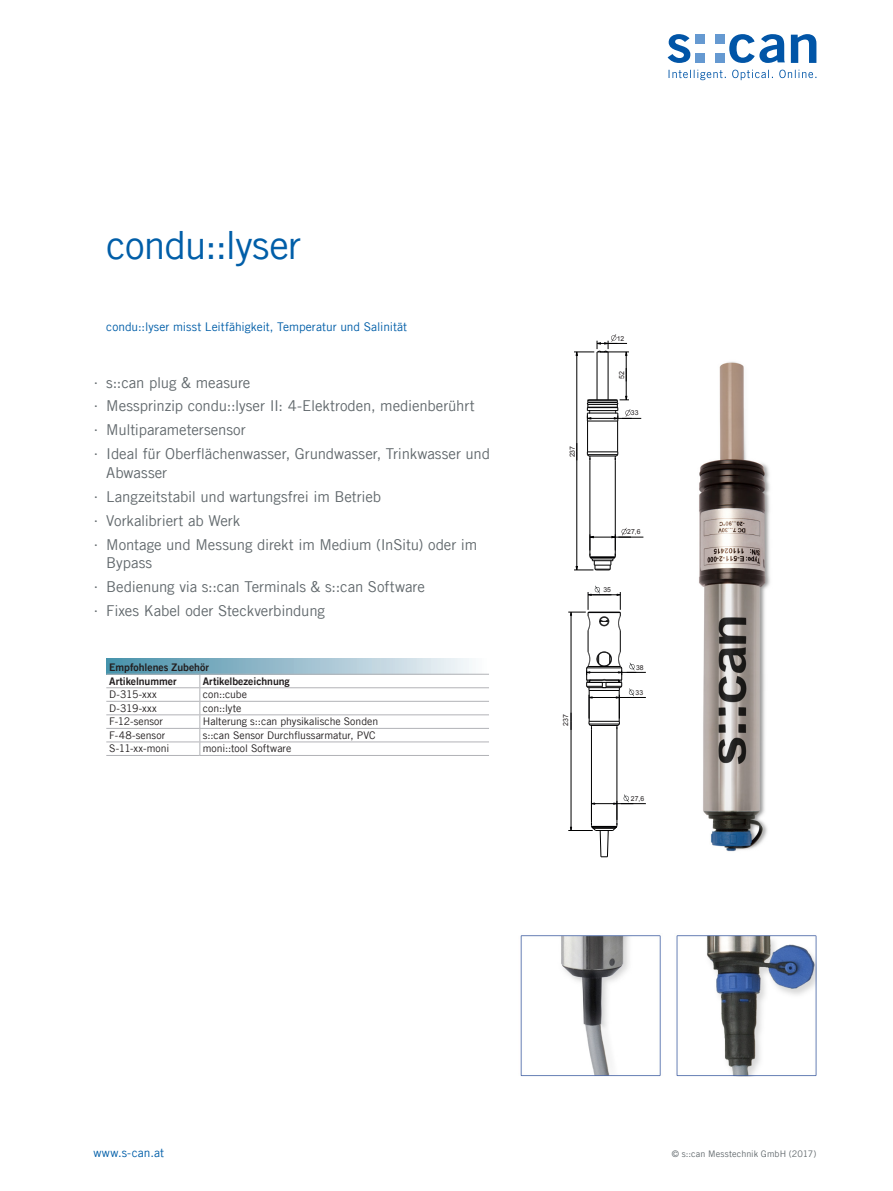
<style>
.page{position:relative;width:893px;height:1191px;background:#fff}
.page>*{position:absolute;margin:0;border:0;box-sizing:border-box;transform-origin:0 0}
.Produkttitel{font:39px "Trade Gothic LT Com";letter-spacing:-.02em;color:#015ea8}
.t1{font:15px/18.8px "Trade Gothic LT Com";letter-spacing:-.005em;color:#62696d}
.Messparameter{font:12px "Trade Gothic LT Com";color:#015ea8}
.Tabelle{font:10.5px "Trade Gothic LT Com";color:#231f20}
.Tabelle_Header{font:10.5px "Trade Gothic LT Com Bd 2";letter-spacing:-.005em;color:#231f20}
.t2{font:9px "Trade Gothic LT Com";letter-spacing:.01em;color:#62696d}
.Masszeichnung{font:7.05px "Arial";color:#231f20}
.Masszeichnung-2{font:6.75px "Arial";letter-spacing:-.005em;color:#231f20}
.s1{font-family:"Trade Gothic LT Std";font-stretch:expanded}
</style>
<div class="page">
<svg style="left:668px;top:34px;width:22px;height:29px"></svg>
<svg style="left:729px;top:34px;width:56px;height:29px"></svg>
<svg style="left:791px;top:34px;width:25px;height:29px"></svg>
<div style="left:695px;top:34px;width:10px;height:10px;background:#6599d1"></div>
<div style="left:715px;top:34px;width:9px;height:10px;background:#6599d1"></div>
<div style="left:695px;top:53px;width:10px;height:10px;background:#6599d1"></div>
<div style="left:715px;top:53px;width:9px;height:10px;background:#6599d1"></div>
<svg style="left:669px;top:70px;width:147px;height:10px"></svg>
<img style="left:699px;top:362px;width:71px;height:490px">
<hr style="left:587px;top:421px;width:1px;height:31px;background:#000001">
<hr style="left:587px;top:451px;width:31px;height:1px;background:#000001">
<hr style="left:615px;top:460px;width:1px;height:93px;background:#000001">
<hr style="left:587px;top:421px;width:31px;height:1px;background:#000001">
<hr style="left:617px;top:421px;width:1px;height:31px;background:#000001">
<svg style="left:587px;top:452px;width:31px;height:9px"></svg>
<hr style="left:590px;top:460px;width:1px;height:93px;background:#000001">
<hr style="left:576px;top:355px;width:1px;height:97px;background:#000001">
<hr style="left:576px;top:452px;width:1px;height:114px;background:#000001">
<svg style="left:576px;top:443px;width:1px;height:17px"></svg>
<svg style="left:574px;top:334px;width:67px;height:87px"></svg>
<svg style="left:574px;top:528px;width:69px;height:42px"></svg>
<hr style="left:617px;top:729px;width:1px;height:93px;background:#000001">
<hr style="left:591px;top:729px;width:1px;height:93px;background:#000001">
<hr style="left:571px;top:721px;width:1px;height:106px;background:#000001">
<svg style="left:568px;top:794px;width:78px;height:63px"></svg>
<svg style="left:568px;top:585px;width:78px;height:145px"></svg>
<div style="left:106px;top:658px;width:383px;height:16px;background:linear-gradient(to right,#458da8,#f9f8fb)"></div>
<hr style="left:106px;top:674px;width:94px;height:1px;background:#b2b3b7">
<hr style="left:200px;top:674px;width:289px;height:1px;background:#b2b3b7">
<hr style="left:106px;top:687px;width:94px;height:1px;background:#b2b3b7">
<hr style="left:200px;top:687px;width:289px;height:1px;background:#b2b3b7">
<hr style="left:106px;top:701px;width:94px;height:1px;background:#b2b3b7">
<hr style="left:200px;top:701px;width:289px;height:1px;background:#b2b3b7">
<hr style="left:106px;top:714px;width:94px;height:1px;background:#b2b3b7">
<hr style="left:200px;top:714px;width:289px;height:1px;background:#b2b3b7">
<hr style="left:106px;top:728px;width:94px;height:1px;background:#b2b3b7">
<hr style="left:200px;top:728px;width:289px;height:1px;background:#b2b3b7">
<hr style="left:106px;top:741px;width:94px;height:1px;background:#b2b3b7">
<hr style="left:200px;top:741px;width:289px;height:1px;background:#b2b3b7">
<svg style="left:199px;top:674px;width:1px;height:81px"></svg>
<hr style="left:106px;top:755px;width:94px;height:1px;background:#b2b3b7">
<hr style="left:200px;top:755px;width:289px;height:1px;background:#b2b3b7">
<img style="left:520px;top:935px;width:296px;height:141px">
<p class="Produkttitel" style="left:106px;top:221px;width:196px">condu::lyser</p>
<p class="Messparameter" style="left:106px;top:319px;width:302px">condu::lyser misst Leitfähigkeit, Temperatur und Salinität</p>
<p class="t1" style="left:94px;top:373px;width:158px"><span class="s1">∙</span> s::can plug &amp; measure</p>
<p class="t1" style="left:94px;top:396px;width:383px"><span class="s1">∙</span> Messprinzip condu::lyser II: 4-Elektroden, medienberührt</p>
<p class="t1" style="left:94px;top:420px;width:154px"><span class="s1">∙</span> Multiparametersensor</p>
<p class="t1" style="left:106px;top:444px;width:385px;text-indent:-13px"><span class="s1">∙</span> Ideal für Oberflächenwasser, Grundwasser, Trinkwasser und<br>Abwasser</p>
<p class="t1" style="left:94px;top:487px;width:289px"><span class="s1">∙</span> Langzeitstabil und wartungsfrei im Betrieb</p>
<p class="t1" style="left:94px;top:511px;width:148px"><span class="s1">∙</span> Vorkalibriert ab Werk</p>
<p class="t1" style="left:106px;top:534px;width:372px;text-indent:-13px"><span class="s1">∙</span> Montage und Messung direkt im Medium (InSitu) oder im<br>Bypass</p>
<p class="t1" style="left:94px;top:577px;width:333px"><span class="s1">∙</span> Bedienung via s::can Terminals &amp; s::can Software</p>
<p class="t1" style="left:94px;top:601px;width:233px"><span class="s1">∙</span> Fixes Kabel oder Steckverbindung</p>
<p class="Tabelle_Header" style="left:109px;top:661px;width:101px">Empfohlenes Zubehör</p>
<p class="Tabelle_Header" style="left:109px;top:674px;width:69px">Artikelnummer</p>
<p class="Tabelle_Header" style="left:203px;top:674px;width:89px">Artikelbezeichnung</p>
<p class="Tabelle" style="left:109px;top:688px;width:49px">D-315-xxx</p>
<p class="Tabelle" style="left:203px;top:688px;width:46px">con::cube</p>
<p class="Tabelle" style="left:109px;top:702px;width:49px">D-319-xxx</p>
<p class="Tabelle" style="left:203px;top:702px;width:40px">con::lyte</p>
<p class="Tabelle" style="left:109px;top:715px;width:55px">F-12-sensor</p>
<p class="Tabelle" style="left:203px;top:715px;width:177px">Halterung s::can physikalische Sonden</p>
<p class="Tabelle" style="left:109px;top:729px;width:57px">F-48-sensor</p>
<p class="Tabelle" style="left:203px;top:729px;width:174px">s::can Sensor Durchflussarmatur, PVC</p>
<p class="Tabelle" style="left:109px;top:742px;width:62px">S-11-xx-moni</p>
<p class="Tabelle" style="left:203px;top:742px;width:90px">moni::tool Software</p>
<p class="Masszeichnung" style="left:568px;top:457px;width:13px;rotate:-90deg">237</p>
<p class="Masszeichnung-2" style="left:617px;top:334px;width:9px">12</p>
<p class="Masszeichnung" style="left:617px;top:378px;width:9px;rotate:-90deg">52</p>
<p class="Masszeichnung-2" style="left:631px;top:409px;width:9px">33</p>
<p class="Masszeichnung-2" style="left:627px;top:527px;width:15px">27,6</p>
<p class="Masszeichnung-2" style="left:603px;top:585px;width:9px">35</p>
<p class="Masszeichnung" style="left:561px;top:726px;width:13px;rotate:-90deg">237</p>
<p class="Masszeichnung-2" style="left:636px;top:663px;width:9px">38</p>
<p class="Masszeichnung-2" style="left:636px;top:688px;width:9px">33</p>
<p class="Masszeichnung-2" style="left:631px;top:794px;width:15px">27,6</p>
<p class="Messparameter" style="left:94px;top:1145px;width:72px">www.s-can.at</p>
<p class="t2" style="left:672px;top:1148px;width:146px">© s::can Messtechnik GmbH (2017)</p>
</div>
